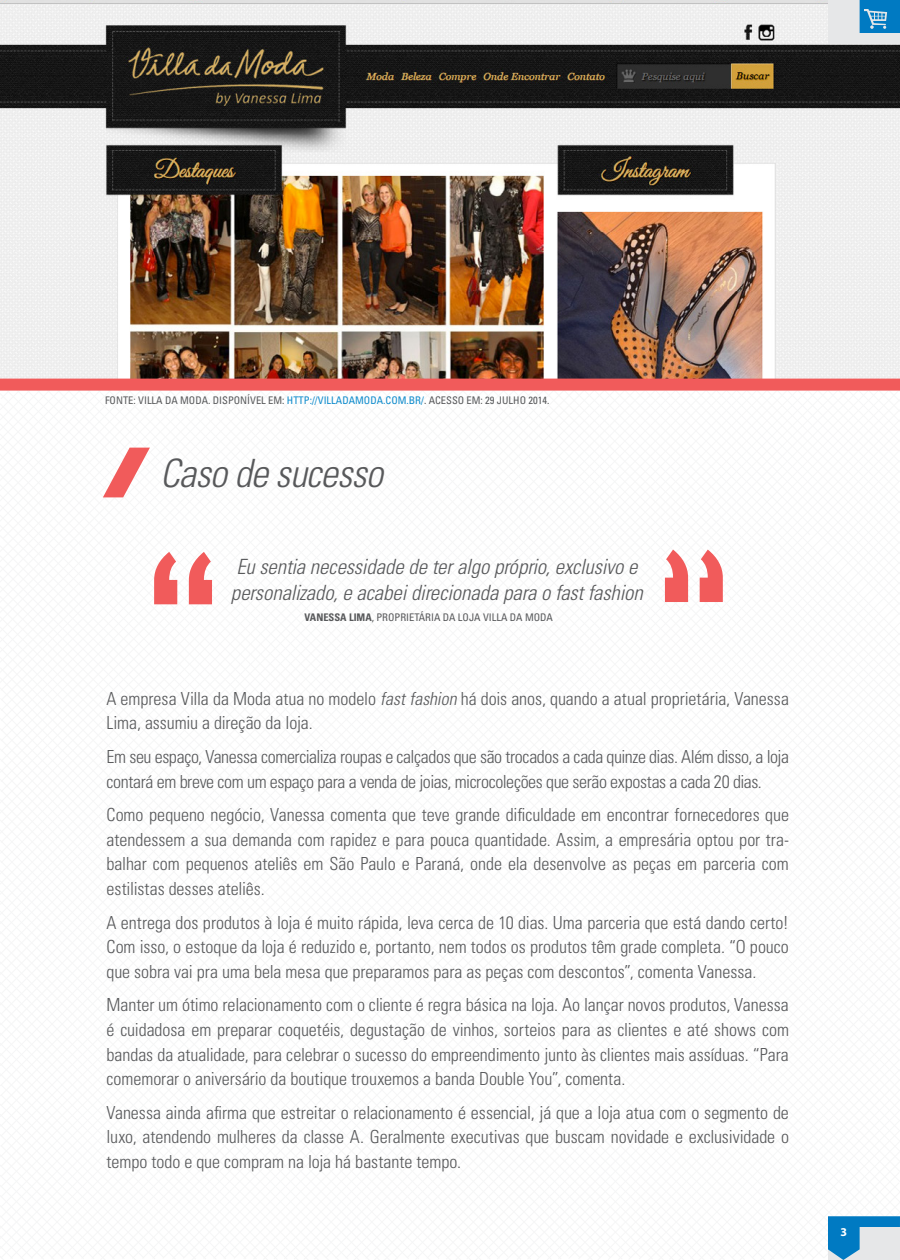
<style>
.page{position:relative;width:900px;height:1260px;background:#fff}
.page>*{position:absolute;margin:0;border:0;box-sizing:border-box;transform-origin:0 0}
.t1{font:italic 300 condensed 39px "Univers LT Std";letter-spacing:-.02em;color:#58595b}
.t2{font:italic 300 condensed 21px/25.2px "Univers LT Std";letter-spacing:-.005em;color:#58595b}
.t3{font:300 condensed 18px/24.6px "Univers LT Std";letter-spacing:-.005em;color:#58595b;text-align:justify}
.t4{font:300 condensed 18px/24.6px "Univers LT Std";letter-spacing:-.025em;color:#58595b}
.t5{font:700 12px "Myriad Pro";color:#fff}
.t6{font:condensed 10.5px "Univers LT Std";color:#58595b}
.t7{font:700 condensed 10.5px "Univers LT Std";color:#58595b}
.s1{color:#0e8bcc}
.s2{font-weight:700}
.s3{font-style:italic}
</style>
<div class="page">
<svg style="left:828px;top:1216px;width:72px;height:44px;background:#6eaed4"></svg>
<img style="left:0;top:0;width:900px;height:379px">
<div style="left:0;top:379px;width:900px;height:12px;background:#f15b5b"></div>
<svg style="left:103px;top:448px;width:47px;height:49px"></svg>
<svg style="left:690px;top:0;width:210px;height:201px"></svg>
<svg style="left:154px;top:552px;width:58px;height:52px"></svg>
<svg style="left:665px;top:550px;width:58px;height:52px"></svg>
<p class="t6" style="left:105px;top:393px;width:446px">FONTE: VILLA DA MODA. D ISPONÍVEL EM: <span class="s1">HTTP://VILLADAMODA.COM.BR/</span>. ACESSO EM: 29 JULHO 2014.</p>
<h1 class="t1" style="left:160px;top:449px;width:224px">Caso de sucesso</h1>
<p class="t2" style="left:231px;top:555px;width:414px">Eu sentia necessidade de ter algo próprio, exclusivo e personalizado, e acabei direcionada para o fast fashion</p>
<p class="t7" style="left:305px;top:611px;width:13px">VANESSA</p>
<p class="t6" style="left:349px;top:611px;width:205px"><span class="s2">LIMA</span>, PROPRIETÁRIA DA LOJA VILLA DA M ODA</p>
<p class="t3" style="left:106px;top:686px;width:684px">A empresa Villa da Moda atua no modelo <span class="s3">fastfashion</span> há dois anos, quando a atual proprietária, Vanessa<br>Lima, assumiu a direção da loja.</p>
<p class="t4" style="left:107px;top:744px;width:684px">Em seu espaço, Vanessa comercializa roupas e calçados que são trocados a cada quinze dias. Além disso, a loja contará em breve com um espaço para a venda de joias, microcoleções que serão expostas a cada 20 dias.</p>
<p class="t3" style="left:107px;top:802px;width:684px">Como pequeno negócio, Vanessa comenta que teve grande dificuldade em encontrar fornecedores que atendessem a sua demanda com rapidez e para pouca quantidade. Assim, a empresária optou por tra&shy;balhar com pequenos ateliês em São Paulo e Paraná, onde ela desenvolve as peças em parceria com estilistas desses ateliês.</p>
<p class="t3" style="left:107px;top:910px;width:684px">A entrega dos produtos à loja é muito rápida, leva cerca de 10 dias. Uma parceria que está dando certo!<br>Com isso, o estoque da loja é reduzido e, portanto, nem todos os produtos têm grade completa. “O pouco que sobra vai pra uma bela mesa que preparamos para as peças com descontos”, comenta Vanessa.</p>
<p class="t3" style="left:107px;top:993px;width:684px">Manter um ótimo relacionamento com o cliente é regra básica na loja. Ao lançar novos produtos, Vanessa é cuidadosa em preparar coquetéis, degustação de vinhos, sorteios para as clientes e até shows com bandas da atualidade, para celebrar o sucesso do empreendimento junto às clientes mais assíduas. “Para comemorar o aniversário da boutique trouxemos a banda Double You”, comenta.</p>
<p class="t3" style="left:107px;top:1100px;width:684px">Vanessa ainda afirma que estreitar o relacionamento é essencial, já que a loja atua com o segmento de luxo, atendendo mulheres da classe A. Geralmente executivas que buscam novidade e exclusividade o tempo todo e que compram na loja há bastante tempo.</p>
<p class="t5" style="left:840px;top:1224px;width:8px">3</p>
</div>
